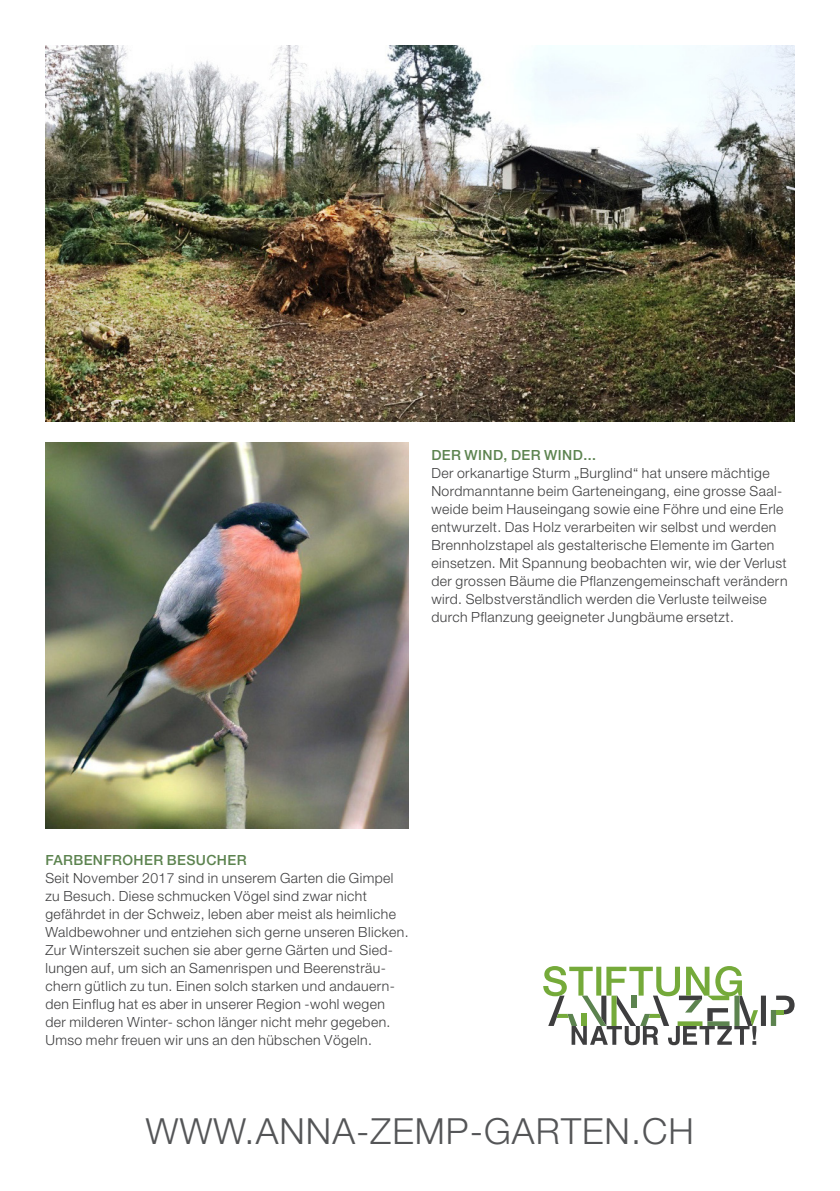
<style>
.page{position:relative;width:840px;height:1191px;background:#fff}
.page>*{position:absolute;margin:0;border:0;box-sizing:border-box;transform-origin:0 0}
._1_01_Titel_18pt{font:300 36px "Helvetica Neue";letter-spacing:.03em;color:#545557}
._1_02_Titel_7pt{font:300 14px/18px "Helvetica Neue";letter-spacing:.03em;color:#3e3e3f}
._2_02_Lauftext{font:300 14px/18px "Helvetica Neue";letter-spacing:.03em;color:#3e3e3f}
._1_02_Titel_7pt-2{font:500 14px "Helvetica Neue";letter-spacing:.03em;color:#5c834f}
</style>
<div class="page">
<img style="left:45px;top:442px;width:363px;height:386px">
<img style="left:45px;top:45px;width:749px;height:376px">
<svg style="left:543px;top:966px;width:251px;height:79px"></svg>
<p class="_1_02_Titel_7pt-2" style="left:431px;top:446px;width:166px">DER WIND, DER WIND...</p>
<p class="_2_02_Lauftext" style="left:431px;top:463px;width:357px">Der orkanartige Sturm „Burglind“ hat unsere mächtige Nordmanntanne beim Garteneingang, eine grosse Saal&shy;weide beim Hauseingang sowie eine Föhre und eine Erle entwurzelt. Das Holz verarbeiten wir selbst und werden Brennholzstapel als gestalterische Elemente im Garten einsetzen. Mit Spannung beobachten wir, wie der Verlust der grossen Bäume die Pflanzengemeinschaft verändern wird. Selbstverständlich werden die Verluste teilweise durch Pflanzung geeigneter Jungbäume ersetzt.</p>
<p class="_1_02_Titel_7pt-2" style="left:45px;top:851px;width:202px">FARBENFROHER BESUCHER</p>
<p class="_1_02_Titel_7pt" style="left:45px;top:868px;width:364px">Seit November 2017 sind in unserem Garten die Gimpel zu Besuch. Diese schmucken Vögel sind zwar nicht gefährdet in der Schweiz, leben aber meist als heimliche Waldbewohner und entziehen sich gerne unseren Blicken.<br>Zur Winterszeit suchen sie aber gerne Gärten und Sied&shy;lungen auf, um sich an Samenrispen und Beerensträu&shy;chern gütlich zu tun. Einen solch starken und andauern&shy;den Einflug hat es aber in unserer Region -wohl wegen der milderen Winter- schon länger nicht mehr gegeben.<br>Umso mehr freuen wir uns an den hübschen Vögeln.</p>
<p class="_1_01_Titel_18pt" style="left:146px;top:1109px;width:549px">WWW.ANNA-ZEMP-GARTEN.CH</p>
</div>
